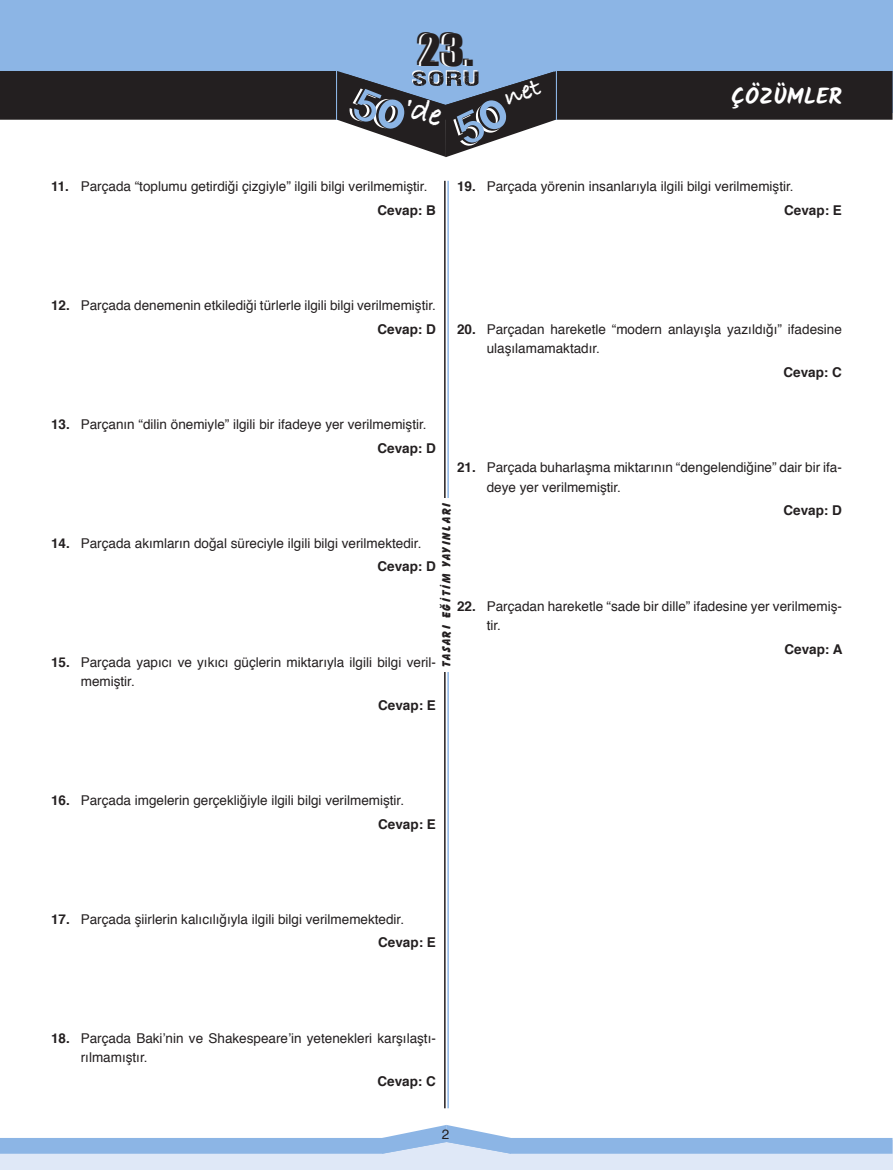
<style>
.page{position:relative;width:893px;height:1170px;background:#fff}
.page>*{position:absolute;margin:0;border:0;box-sizing:border-box;transform-origin:0 0}
.t1{font:40.5px "Impact";color:#231f20}
.t2{font:700 22.5px "Kalam";color:#fff}
.t3{font:13.5px/19.5px "Helvetica";color:#231f20}
.cevaP{font:700 13.5px "Helvetica";color:#231f20}
.t4{font:800 12px "Balloon BT";letter-spacing:.135em;color:#231f20}
.s1{font-weight:700}
</style>
<div class="page">
<div style="left:0;top:0;width:892px;height:113px;background:#8cb5e5"></div>
<div style="left:0;top:71px;width:892px;height:49px;background:#231f20"></div>
<div style="left:0;top:1140px;width:892px;height:29px;background:#dfe8f7"></div>
<hr style="left:447px;top:181px;width:2px;height:927px;background:#8cb5e5">
<hr style="left:444px;top:181px;width:2px;height:927px;background:#231f20">
<div style="left:441px;top:498px;width:10px;height:174px;background:#fff"></div>
<svg style="left:0;top:1125px;width:892px;height:28px"></svg>
<hr style="left:554px;top:70px;width:3px;height:49px;background:#8cb5e5">
<div style="left:336px;top:70px;width:10px;height:50px;background:#8cb5e5"></div>
<svg style="left:337px;top:70px;width:219px;height:87px"></svg>
<h1 class="t1" style="left:420px;top:25px;width:55px">23.</h1>
<h2 class="t2" style="left:731px;top:83px;width:112px">ÇÖZÜMLER</h2>
<p class="t3" style="left:51px;top:177px;width:378px"><span class="s1">11.</span> Parçada “toplumu getirdiği çizgiyle” ilgili bilgi verilmemiştir.</p>
<p class="cevaP" style="left:377px;top:201px;width:60px">Cevap: B</p>
<p class="t3" style="left:457px;top:177px;width:338px"><span class="s1">19.</span> Parçada yörenin insanlarıyla ilgili bilgi verilmemiştir.</p>
<p class="cevaP" style="left:784px;top:201px;width:59px">Cevap: E</p>
<p class="t3" style="left:51px;top:296px;width:386px"><span class="s1">12.</span> Parçada denemenin etkilediği türlerle ilgili bilgi verilmemiştir.</p>
<p class="cevaP" style="left:377px;top:320px;width:60px">Cevap: D</p>
<p class="t3" style="left:51px;top:415px;width:377px"><span class="s1">13.</span> Parçanın “dilin önemiyle” ilgili bir ifadeye yer verilmemiştir.</p>
<p class="cevaP" style="left:377px;top:438px;width:60px">Cevap: D</p>
<p class="t3" style="left:487px;top:320px;width:357px;text-indent:-30px"><span class="s1">20.</span> Parçadan hareketle “modern anlayışla yazıldığı” ifadesine ulaşılamamaktadır.</p>
<p class="cevaP" style="left:783px;top:363px;width:60px">Cevap: C</p>
<p class="t3" style="left:487px;top:458px;width:357px;text-indent:-30px"><span class="s1">21.</span> Parçada buharlaşma miktarının “dengelendiğine” dair bir ifa&shy;deye yer verilmemiştir.</p>
<p class="cevaP" style="left:783px;top:501px;width:60px">Cevap: D</p>
<p class="t4" style="left:439px;top:667px;width:165px;rotate:-90deg">TASARI EĞİTİM YAYINLARI</p>
<p class="t3" style="left:51px;top:534px;width:372px"><span class="s1">14.</span> Parçada akımların doğal süreciyle ilgili bilgi verilmektedir.</p>
<p class="cevaP" style="left:377px;top:557px;width:60px">Cevap: D</p>
<p class="t3" style="left:487px;top:596px;width:357px;text-indent:-30px"><span class="s1">22.</span> Parçadan hareketle “sade bir dille” ifadesine yer verilmemiş&shy;tir.</p>
<p class="cevaP" style="left:784px;top:639px;width:60px">Cevap: A</p>
<p class="t3" style="left:81px;top:652px;width:357px;text-indent:-30px"><span class="s1">15.</span> Parçada yapıcı ve yıkıcı güçlerin miktarıyla ilgili bilgi veril&shy;memiştir.</p>
<p class="cevaP" style="left:378px;top:695px;width:59px">Cevap: E</p>
<p class="t3" style="left:51px;top:791px;width:355px"><span class="s1">16.</span> Parçada imgelerin gerçekliğiyle ilgili bilgi verilmemiştir.</p>
<p class="cevaP" style="left:378px;top:814px;width:59px">Cevap: E</p>
<p class="t3" style="left:51px;top:910px;width:355px"><span class="s1">17.</span> Parçada şiirlerin kalıcılığıyla ilgili bilgi verilmemektedir.</p>
<p class="cevaP" style="left:378px;top:933px;width:59px">Cevap: E</p>
<p class="t3" style="left:81px;top:1028px;width:357px;text-indent:-30px"><span class="s1">18.</span> Parçada Baki’nin ve Shakespeare’in yetenekleri karşılaştı&shy;rılmamıştır.</p>
<p class="cevaP" style="left:377px;top:1071px;width:60px">Cevap: C</p>
<p class="t3" style="left:442px;top:1125px;width:9px">2</p>
</div>
